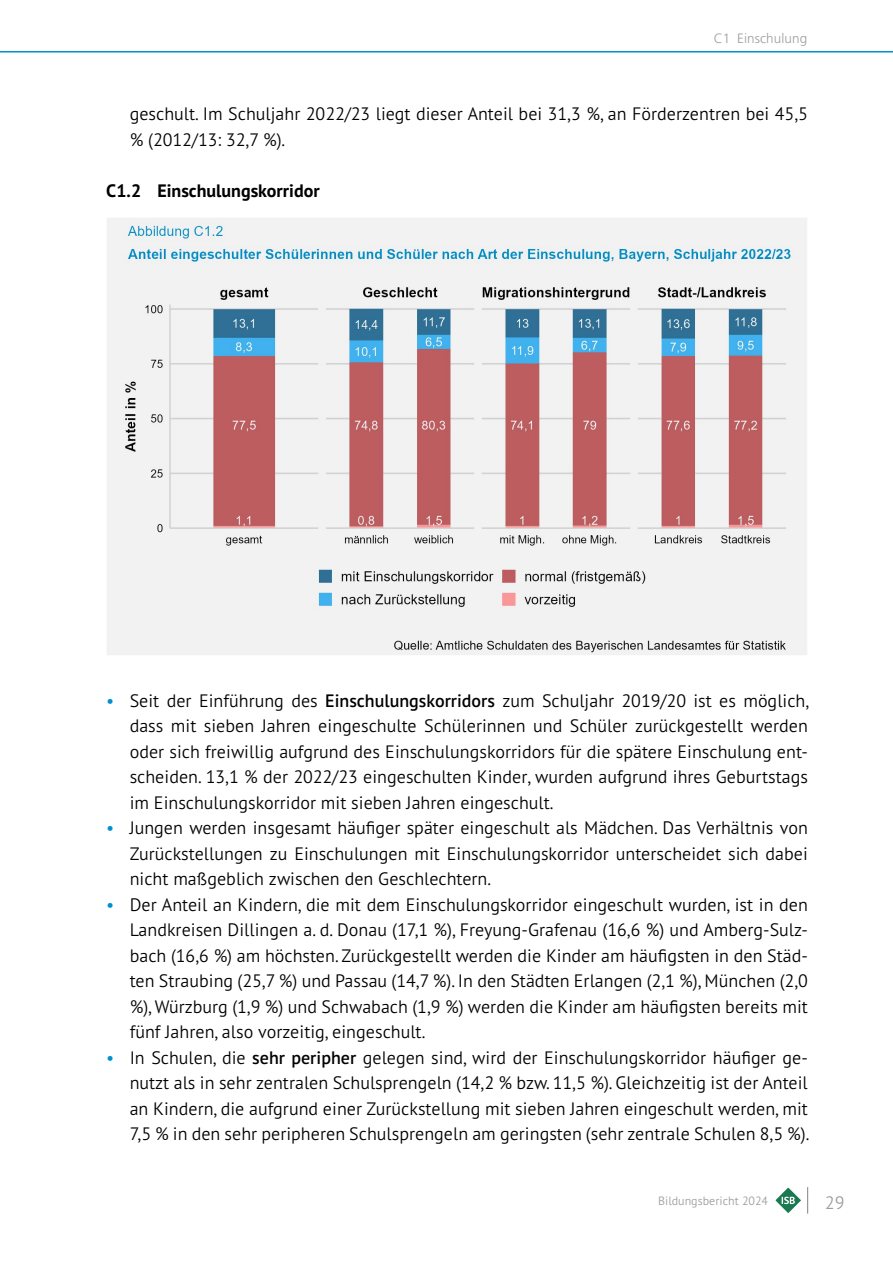
<style>
.page{position:relative;width:893px;height:1263px;background:#fff}
.page>*{position:absolute;margin:0;border:0;box-sizing:border-box;transform-origin:0 0}
.t1{font:300 18px/25.5px "PT Sans Pro";color:#000;text-align:justify}
.Teaser_3{font:700 18px "PT Sans Pro";color:#000}
.t2{font:300 18px "PT Sans Pro";color:#9c9d9d}
.t3{font:300 13.5px "Frutiger LT Std";letter-spacing:.005em;color:#9c9d9d}
.t4{font:300 12px "PT Sans Pro";color:#9c9d9d}
.s1{color:#008fcf}
.s2{font-weight:600}
</style>
<div class="page">
<hr style="left:0;top:51px;width:893px;height:2px;background:#008fcf">
<svg style="left:775px;top:1187px;width:33px;height:27px"></svg>
<img style="left:107px;top:218px;width:700px;height:437px">
<p class="t3" style="left:714px;top:31px;width:95px">C1 Einschulung</p>
<p class="t1" style="left:130px;top:101px;width:680px">geschult. Im Schuljahr 2022/23 liegt dieser Anteil bei 31,3 %, an Förderzentren bei 45,5 % (2012/13: 32,7 %).</p>
<p class="Teaser_3" style="left:106px;top:178px;width:215px">C1.2 Einschulungskorridor</p>
<p class="t1" style="left:130px;top:687px;width:681px;text-indent:-23px"><span class="s1">•</span> Seit der Einführung des <span class="s2">Einschulungskorridors</span> zum Schuljahr 2019/20 ist es möglich, dass mit sieben Jahren eingeschulte Schülerinnen und Schüler zurückgestellt werden oder sich freiwillig aufgrund des Einschulungskorridors für die spätere Einschulung ent&shy;scheiden. 13,1 % der 2022/23 eingeschulten Kinder, wurden aufgrund ihres Geburtstags im Einschulungskorridor mit sieben Jahren eingeschult.</p>
<p class="t1" style="left:130px;top:815px;width:680px;text-indent:-23px"><span class="s1">•</span> Jungen werden insgesamt häufiger später eingeschult als Mädchen. Das Verhältnis von Zurückstellungen zu Einschulungen mit Einschulungskorridor unterscheidet sich dabei nicht maßgeblich zwischen den Geschlechtern.</p>
<p class="t1" style="left:130px;top:891px;width:680px;text-indent:-23px"><span class="s1">•</span> Der Anteil an Kindern, die mit dem Einschulungskorridor eingeschult wurden, ist in den Landkreisen Dillingen a. d. Donau (17,1 %), Freyung-Grafenau (16,6 %) und Amberg-Sulz&shy;bach (16,6 %) am höchsten. Zurückgestellt werden die Kinder am häufigsten in den Städ&shy;ten Straubing (25,7 %) und Passau (14,7 %). In den Städten Erlangen (2,1 %), München (2,0 %), Würzburg (1,9 %) und Schwabach (1,9 %) werden die Kinder am häufigsten bereits mit fünf Jahren, also vorzeitig, eingeschult.</p>
<p class="t1" style="left:130px;top:1044px;width:681px;text-indent:-23px"><span class="s1">•</span> In Schulen, die <span class="s2">sehr peripher</span> gelegen sind, wird der Einschulungskorridor häufiger ge&shy;nutzt als in sehr zentralen Schulsprengeln (14,2 % bzw. 11,5 %). Gleichzeitig ist der Anteil an Kindern, die aufgrund einer Zurückstellung mit sieben Jahren eingeschult werden, mit 7,5 % in den sehr peripheren Schulsprengeln am geringsten (sehr zentrale Schulen 8,5 %).</p>
<p class="t4" style="left:658px;top:1193px;width:111px">Bildungsbericht 2024</p>
<p class="t2" style="left:825px;top:1191px;width:21px">29</p>
</div>
